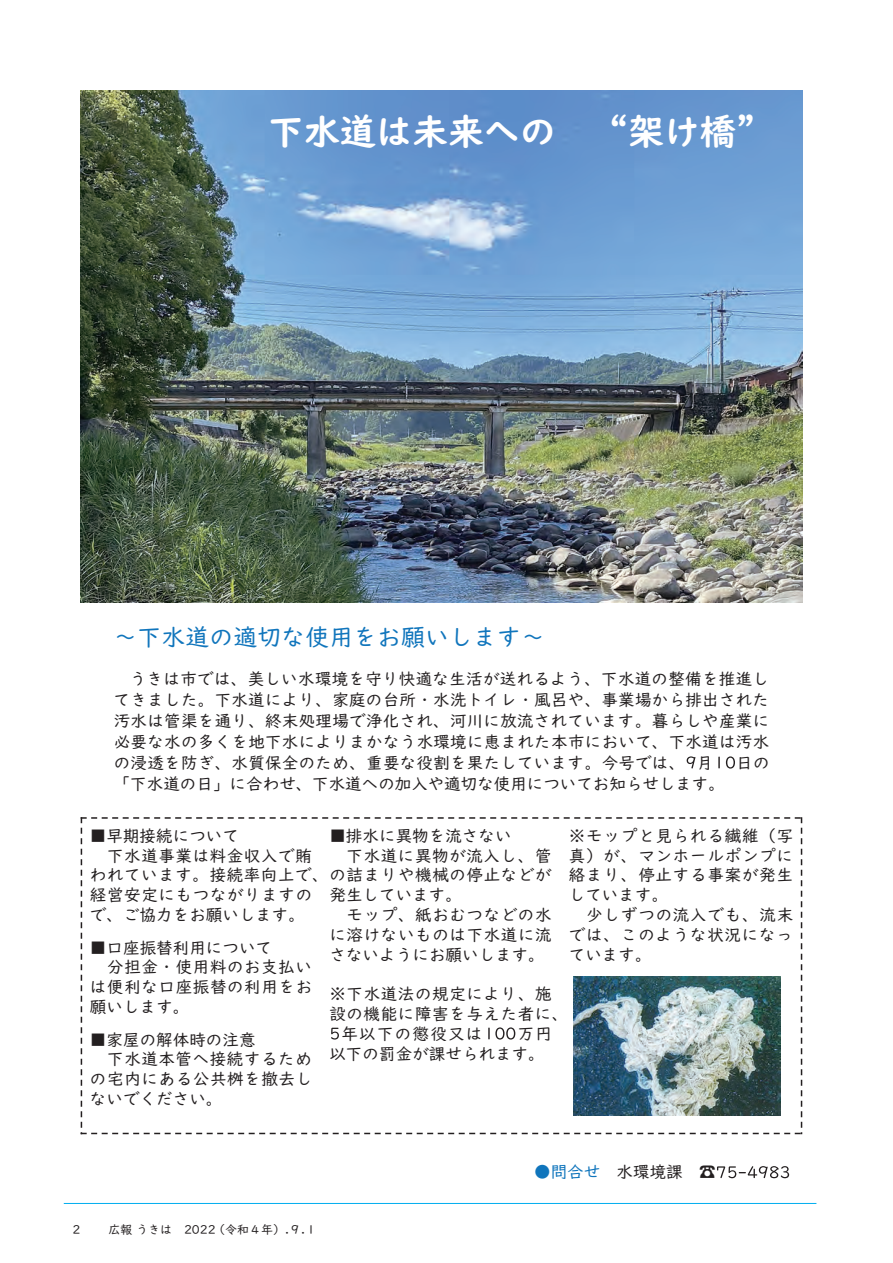
<style>
.page{position:relative;width:893px;height:1263px;background:#fff}
.page>*{position:absolute;margin:0;border:0;box-sizing:border-box;transform-origin:0 0}
.t1{font:36px "UD Digi Kyokasho NP B";color:#fff}
.t2{font:24px "UD Digi Kyokasho NP R";color:#1075bc}
.t3{font:16.65px "UD Digi Kyokasho NP R";color:#231f20}
.t4{font:16.65px "UD Digi Kyokasho NP R";letter-spacing:.03em;color:#231f20}
.t5{font:16.5px/19.8px "UD Digi Kyokasho NP R";letter-spacing:.03em;color:#231f20;text-align:justify}
.t6{font:16.5px/19.8px "UD Digi Kyokasho NP R";color:#231f20}
.t7{font:16.5px "UD Digi Kyokasho NP R";letter-spacing:.075em;color:#231f20}
.t8{font:12px "UD Digi Kyokasho NP R";color:#231f20}
.s1{color:#1075bc}
</style>
<div class="page">
<img style="left:81px;top:90px;width:721px;height:512px">
<svg style="left:687px;top:756px;width:8px;height:12px"></svg>
<svg style="left:718px;top:756px;width:17px;height:12px"></svg>
<svg style="left:81px;top:817px;width:721px;height:317px"></svg>
<img style="left:574px;top:976px;width:206px;height:139px">
<svg style="left:717px;top:1166px;width:72px;height:12px"></svg>
<hr style="left:64px;top:1203px;width:752px;height:1px;background:#00aeef">
<h1 class="t1" style="left:268px;top:110px;width:506px">下水道は未来への “架け橋”</h1>
<h2 class="t2" style="left:114px;top:623px;width:433px">～下水道の適切な使用をお願いします～</h2>
<p class="t5" style="left:114px;top:668px;width:657px;line-height:21px;text-indent:16px">うきは市では、美しい水環境を守り快適な生活が送れるよう、下水道の整備を推進してきました。下水道により、家庭の台所・水洗トイレ・風呂や、事業場から排出された汚水は管渠を通り、終末処理場で浄化され、河川に放流されています。暮らしや産業に必要な水の多くを地下水によりまかなう水環境に恵まれた本市において、下水道は汚水の浸透を防ぎ、水質保全のため、重要な役割を果たしています。今号では、 月</p>
<p class="t5" style="left:736px;top:753px;width:35px">日の</p>
<p class="t3" style="left:114px;top:774px;width:613px">「下水道の日」に合わせ、下水道への加入や適切な使用についてお知らせします。</p>
<p class="t6" style="left:90px;top:826px;width:151px">■早期接続について</p>
<p class="t5" style="left:107px;top:845px;width:206px">下水道事業は料金収入で賄</p>
<p class="t5" style="left:90px;top:865px;width:463px">われています。接続率向上で、の詰まりや機械の停止などが</p>
<p class="t5" style="left:90px;top:885px;width:224px">経営安定にもつながりますの</p>
<p class="t6" style="left:90px;top:905px;width:217px">で、ご協力をお願いします。</p>
<p class="t5" style="left:569px;top:826px;width:226px">※モップと見られる繊維（写真）が、マンホールポンプに絡まり、停止する事案が発生しています。</p>
<p class="t5" style="left:569px;top:905px;width:226px;text-align:right">少しずつの流入でも、流末では、このような状況になっ</p>
<p class="t5" style="left:347px;top:826px;width:207px;text-indent:-17px">■排水に異物を流さない<br>下水道に異物が流入し、管</p>
<p class="t6" style="left:329px;top:885px;width:134px">発生しています。</p>
<p class="t5" style="left:347px;top:905px;width:207px">モップ、紙おむつなどの水</p>
<p class="t5" style="left:329px;top:925px;width:224px">に溶けないものは下水道に流</p>
<p class="t6" style="left:329px;top:945px;width:217px">さないようにお願いします。</p>
<p class="t5" style="left:329px;top:984px;width:224px">※下水道法の規定により、施</p>
<p class="t4" style="left:329px;top:1004px;width:240px">設の機能に障害を与えた者に、</p>
<p class="t7" style="left:342px;top:1024px;width:142px">年以下の懲役又は</p>
<p class="t6" style="left:90px;top:937px;width:184px">■口座振替利用について</p>
<p class="t5" style="left:569px;top:945px;width:84px">ています。</p>
<p class="t5" style="left:90px;top:957px;width:224px;text-indent:17px">分担金・使用料のお支払いは便利な口座振替の利用をお願いします。</p>
<p class="t6" style="left:90px;top:1029px;width:167px">■家屋の解体時の注意</p>
<p class="t5" style="left:107px;top:1049px;width:206px">下水道本管へ接続するため</p>
<p class="t5" style="left:90px;top:1069px;width:224px">の宅内にある公共桝を撤去し</p>
<p class="t3" style="left:90px;top:1089px;width:134px">ないでください。</p>
<p class="t6" style="left:329px;top:1024px;width:224px;text-indent:188px">万円以下の罰金が課せられます。</p>
<p class="t8" style="left:73px;top:1222px;width:9px">2</p>
<p class="t8" style="left:108px;top:1222px;width:210px">広報 うきは　2022 （令和４年）.９.１</p>
<p class="t5" style="left:534px;top:1162px;width:183px"><span class="s1">●問合せ</span> 水環境課 ☎</p>
</div>
